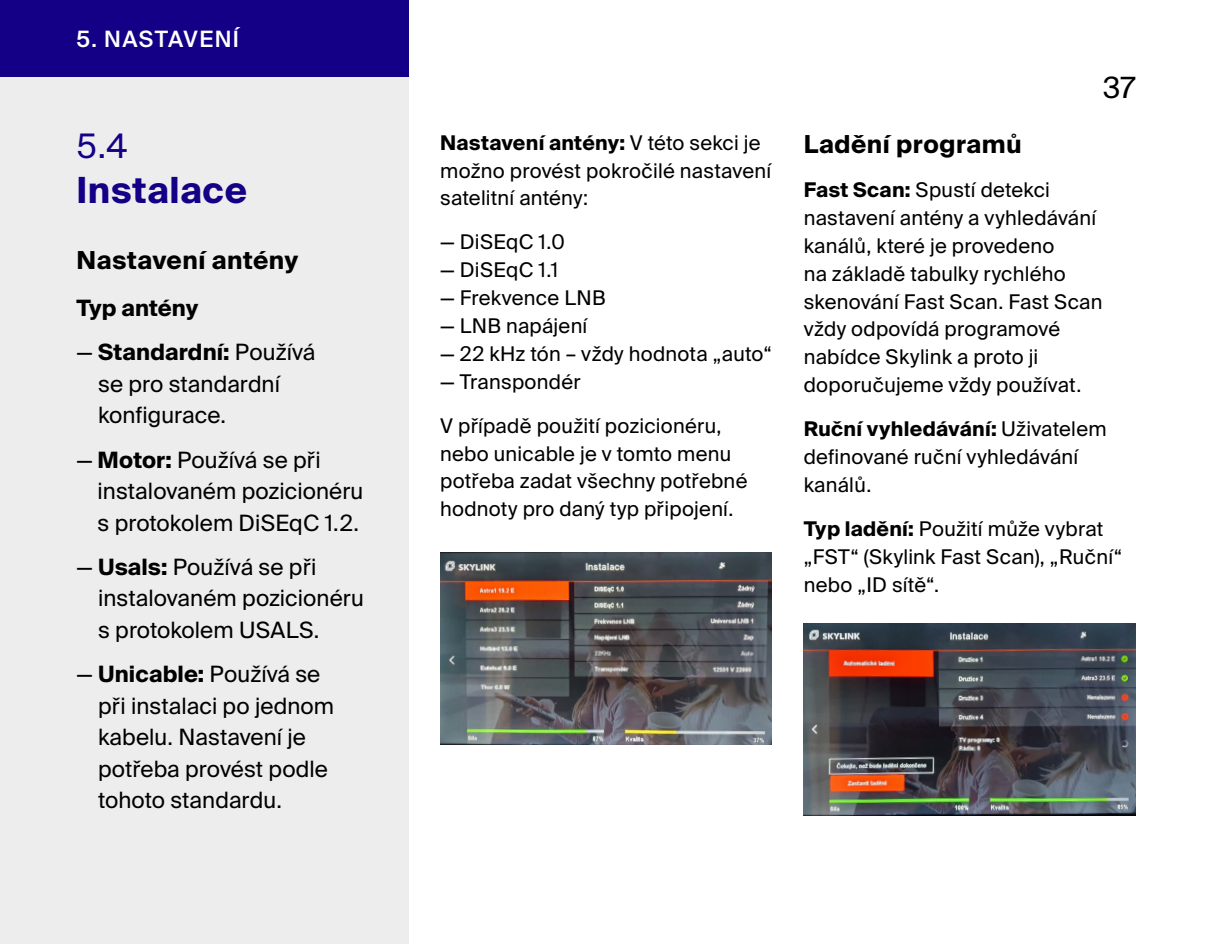
<style>
.page{position:relative;width:1212px;height:944px;background:#fff}
.page>*{position:absolute;margin:0;border:0;box-sizing:border-box;transform-origin:0 0}
.t1{font:700 36px "Suisse Intl";letter-spacing:.02em;color:#140087}
.t2{font:33.75px "Suisse Intl";color:#140087}
.t3{font:29.25px "Suisse Intl";color:#000}
.t4{font:700 24.75px "Suisse Intl";letter-spacing:.02em;color:#000}
.t5{font:22.5px/31.5px "Suisse Intl";letter-spacing:.005em;color:#000}
.t6{font:500 22.5px "Suisse Intl";letter-spacing:.065em;color:#fff}
.t7{font:700 22.5px "Suisse Intl";letter-spacing:.005em;color:#000}
.t8{font:20.25px/27.9px "Suisse Intl";letter-spacing:.015em;color:#000}
.s1{font-weight:700}
</style>
<div class="page">
<div style="left:0;top:0;width:408px;height:944px;background:#ededed"></div>
<img style="left:440px;top:553px;width:332px;height:191px">
<img style="left:804px;top:624px;width:331px;height:191px">
<div style="left:0;top:0;width:408px;height:77px;background:#140087"></div>
<p class="t6" style="left:77px;top:26px;width:164px">5. NASTAVENÍ</p>
<h2 class="t2" style="left:77px;top:127px;width:53px">5.4</h2>
<h1 class="t1" style="left:77px;top:170px;width:172px">Instalace</h1>
<p class="t4" style="left:77px;top:246px;width:223px">Nastavení antény</p>
<p class="t7" style="left:77px;top:295px;width:123px">Typ antény</p>
<p class="t5" style="left:98px;top:337px;width:219px;text-indent:-22px">— <span class="s1">Standardní:</span> Používá se pro standardní konfigurace.</p>
<p class="t5" style="left:98px;top:444px;width:267px;text-indent:-21px">— <span class="s1">Motor:</span> Používá se při instalovaném pozicionéru s protokolem DiSEqC 1.2.</p>
<p class="t5" style="left:98px;top:551px;width:267px;text-indent:-22px">— <span class="s1">Usals:</span> Používá se při instalovaném pozicionéru s protokolem USALS.</p>
<p class="t5" style="left:98px;top:659px;width:237px;text-indent:-22px">— <span class="s1">Unicable:</span> Používá se při instalaci po jednom kabelu. Nastavení je potřeba provést podle tohoto standardu.</p>
<p class="t8" style="left:440px;top:129px;width:332px"><span class="s1">Nastavení antény:</span> V této sekci je možno provést pokročilé nastavení satelitní antény:</p>
<p class="t8" style="left:440px;top:228px;width:126px">— DiSEqC 1.0</p>
<p class="t8" style="left:440px;top:256px;width:120px">— DiSEqC 1.1</p>
<p class="t8" style="left:440px;top:284px;width:167px">— Frekvence LNB</p>
<p class="t8" style="left:440px;top:312px;width:149px">— LNB napájení</p>
<p class="t8" style="left:440px;top:340px;width:333px">— 22 kHz tón – vždy hodnota „auto“</p>
<p class="t8" style="left:440px;top:360px;width:283px;line-height:43.9px">— Transpondér<br>V případě použití pozicionéru,</p>
<p class="t8" style="left:440px;top:440px;width:309px">nebo unicable je v tomto menu potřeba zadat všechny potřebné hodnoty pro daný typ připojení.</p>
<h3 class="t3" style="left:1103px;top:71px;width:34px">37</h3>
<p class="t4" style="left:804px;top:130px;width:219px">Ladění programů</p>
<p class="t8" style="left:804px;top:176px;width:300px"><span class="s1">Fast Scan:</span> Spustí detekci nastavení antény a vyhledávání kanálů, které je provedeno<br>na základě tabulky rychlého skenování Fast Scan. Fast Scan vždy odpovídá programové nabídce Skylink a proto ji doporučujeme vždy používat.</p>
<p class="t8" style="left:804px;top:415px;width:304px"><span class="s1">Ruční vyhledávání:</span> Uživatelem definované ruční vyhledávání kanálů.</p>
<p class="t8" style="left:804px;top:515px;width:320px"><span class="s1">Typ ladění:</span> Použití může vybrat „FST“ (Skylink Fast Scan), „Ruční“ nebo „ID sítě“.</p>
</div>
